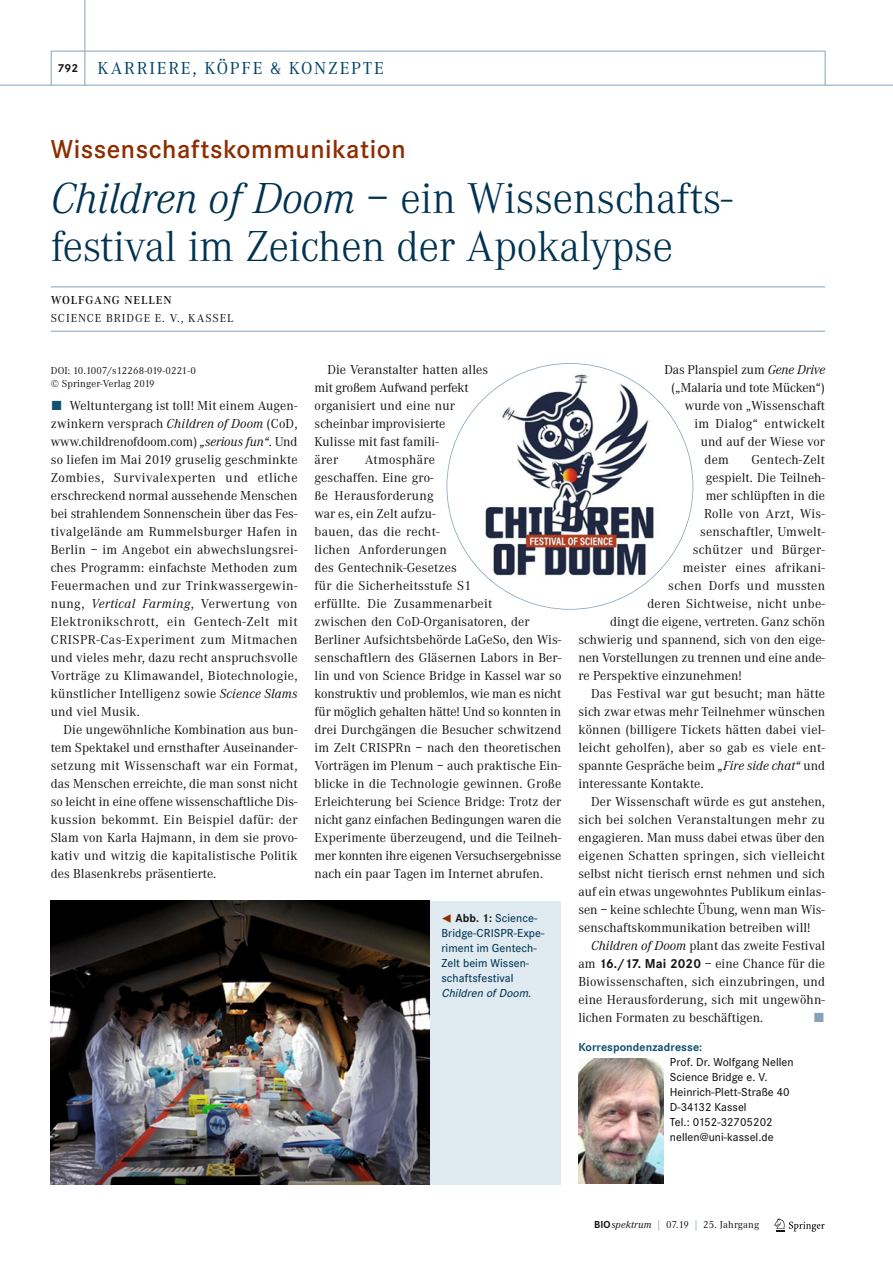
<style>
.page{position:relative;width:893px;height:1263px;background:#fff}
.page>*{position:absolute;margin:0;border:0;box-sizing:border-box;transform-origin:0 0}
.t1{font:300 45px/48px "Corporate A";letter-spacing:-.005em;color:#003252}
.t2{font:600 27px "Corporate S";letter-spacing:.02em;color:#8d2d00}
.t3{font:18px "Corporate A";letter-spacing:.1em;color:#004264}
.t4{font:13.5px/18px "Corporate A";letter-spacing:.005em;color:#131413;text-align:justify}
.t5{font:13.5px "Corporate A";letter-spacing:.025em;color:#131413}
.t6{font:13.5px "The Sans Expert";color:#84a2ba}
.t7{font:500 12px/15px "Corporate S";letter-spacing:.005em;color:#131413}
.t8{font:500 12px/15px "Corporate S";letter-spacing:.005em;color:#003252}
.t9{font:12px "Corporate A";letter-spacing:.075em;color:#131413}
.t10{font:700 12px "Corporate S";letter-spacing:.005em;color:#115273}
.t11{font:600 12px "Corporate A";letter-spacing:.075em;color:#131413}
.t12{font:10.5px/13.5px "Corporate A";letter-spacing:.015em;color:#131413}
.s1{font-family:"Corporate S";font-weight:700;font-size:12px;color:#131413}
.s2{font-style:italic}
.s3{font-family:"The Sans Expert";color:#115273}
.s4{font-family:"The Sans Expert";font-weight:400;color:#8d2d00}
.s5{font-weight:700;color:#131413}
.s6{font-family:"Corporate S";font-weight:700}
.s7{color:#658ba6}
</style>
<div class="page">
<hr style="left:0;top:85px;width:892px;height:1px;background:#84a2ba">
<hr style="left:84px;top:0;width:1px;height:85px;background:#84a2ba">
<hr style="left:51px;top:51px;width:1px;height:34px;background:#84a2ba">
<svg style="left:774px;top:1218px;width:50px;height:14px"></svg>
<img style="left:578px;top:1058px;width:85px;height:126px">
<hr style="left:51px;top:287px;width:774px;height:1px;background:#84a2ba">
<hr style="left:51px;top:331px;width:774px;height:1px;background:#84a2ba">
<div style="left:429px;top:901px;width:132px;height:283px;background:#dfebf1"></div>
<img style="left:51px;top:901px;width:378px;height:283px">
<img style="left:483px;top:372px;width:173px;height:205px">
<hr style="left:51px;top:51px;width:774px;height:1px;background:#84a2ba">
<hr style="left:824px;top:51px;width:1px;height:34px;background:#84a2ba">
<h3 class="t3" style="left:57px;top:62px;width:328px"><span class="s1">792</span> KARRIERE, KÖPFE &amp; KONZEPTE</h3>
<h2 class="t2" style="left:51px;top:140px;width:356px">Wissenschaftskommunikation</h2>
<h1 class="t1" style="left:51px;top:178px;width:683px"><span class="s2">Children of Doom</span> – ein Wissenschafts - festival im Zeichen der Apokalypse</h1>
<p class="t11" style="left:51px;top:295px;width:122px">WOLFGANG NELLEN</p>
<p class="t9" style="left:51px;top:314px;width:184px">SCIENCE BRIDGE E. V., KASSEL</p>
<p class="t12" style="left:51px;top:364px;width:146px">DOI: 10.1007/s12268-019-0221-0 © Springer-Verlag 2019</p>
<p class="t4" style="left:51px;top:398px;width:248px"><span class="s3">ó</span> Weltuntergang ist toll! Mit einem Augen - zwinkern versprach <span class="s2">Children of Doom</span> (CoD, www.childrenofdoom.com) <span class="s2">„serious fun“</span>. Und so liefen im Mai 2019 gruselig geschminkte Zombies, Survivalexperten und etliche erschreckend normal aussehende Menschen bei strahlendem Sonnenschein über das Fes&shy;tivalgelände am Rummelsburger Hafen in Berlin – im Angebot ein abwechslungsrei&shy;ches Programm: einfachste Methoden zum Feuermachen und zur Trinkwassergewin&shy;nung, <span class="s2">Vertical Farming</span>, Verwertung von Elektronikschrott, ein Gentech-Zelt mit CRISPR-Cas-Experiment zum Mitmachen und vieles mehr, dazu recht anspruchsvolle Vorträge zu Klimawandel, Biotechnologie, künstlicher Intelligenz sowie <span class="s2">Science Slams </span>und viel Musik.</p>
<p class="t4" style="left:51px;top:722px;width:248px;text-indent:13px">Die ungewöhnliche Kombination aus bun&shy;tem Spektakel und ernsthafter Auseinander&shy;setzung mit Wissenschaft war ein Format, das Menschen erreichte, die man sonst nicht so leicht in eine offene wissenschaftliche Dis&shy;kussion bekommt. Ein Beispiel dafür: der Slam von Karla Hajmann, in dem sie provo&shy;kativ und witzig die kapitalistische Politik des Blasenkrebs präsentierte.</p>
<p class="t4" style="left:314px;top:362px;width:175px;text-align:left;text-indent:13px">Die Veranstalter hatten alles mit großem Aufwand perfekt organisiert und eine nur scheinbar improvisierte<br>Kulisse mit fast famili-<br>ärer</p>
<p class="t4" style="left:314px;top:452px;width:248px;text-align:left;text-indent:50px">Atmosphäre<br>geschaffen. Eine gro-<br>ße Herausforderung<br>war es, ein Zelt aufzu-<br>bauen, das die recht-<br>lichen Anforderungen<br>des Gentechnik-Gesetzes<br>für die Sicherheitsstufe S1<br>erfüllte. Die Zusammenarbeit<br>zwischen den CoD-Organisatoren, der Berliner Aufsichtsbehörde LaGeSo, den Wis&shy;senschaftlern des Gläsernen Labors in Ber&shy;lin und von Science Bridge in Kassel war so konstruktiv und problemlos, wie man es nicht für möglich gehalten hätte! Und so konnten in drei Durchgängen die Besucher schwitzend im Zelt CRISPRn – nach den theoretischen Vorträgen im Plenum – auch praktische Ein&shy;blicke in die Technologie gewinnen. Große Erleichterung bei Science Bridge: Trotz der nicht ganz ein fachen Bedingungen waren die Experimente überzeugend, und die Teilneh&shy;mer konnten ihre eigenen Versuchsergebnisse nach ein paar Tagen im Internet abrufen.</p>
<p class="t8" style="left:441px;top:912px;width:104px"><span class="s4">¯</span> <span class="s5">Abb. 1:</span> Science-<br>Bridge-CRISPR-Expe&shy;riment im Gentech-<br>Zelt beim Wissen&shy;schaftsfestival<br><span class="s2">Children of Doom</span>.</p>
<p class="t4" style="left:664px;top:362px;width:162px">Das Planspiel zum <span class="s2">Gene Drive</span></p>
<p class="t4" style="left:671px;top:380px;width:155px">(„Malaria und tote Mücken“)</p>
<p class="t4" style="left:684px;top:398px;width:142px">wurde von „Wissenschaft</p>
<p class="t5" style="left:694px;top:419px;width:132px">im Dialog“ entwickelt</p>
<p class="t4" style="left:700px;top:434px;width:126px">und auf der Wiese vor</p>
<p class="t4" style="left:704px;top:452px;width:26px">dem</p>
<p class="t5" style="left:751px;top:455px;width:75px">Gentech-Zelt</p>
<p class="t4" style="left:706px;top:470px;width:121px">gespielt. Die Teilneh-</p>
<p class="t4" style="left:705px;top:488px;width:121px">mer schlüpften in die</p>
<p class="t5" style="left:704px;top:509px;width:122px">Rolle von Arzt, Wis-</p>
<p class="t4" style="left:700px;top:524px;width:127px">senschaftler, Umwelt-</p>
<p class="t5" style="left:692px;top:545px;width:134px">schützer und Bürger-</p>
<p class="t5" style="left:682px;top:563px;width:144px">meister eines afrikani-</p>
<p class="t5" style="left:668px;top:581px;width:158px">schen Dorfs und mussten</p>
<p class="t5" style="left:647px;top:599px;width:179px">deren Sichtweise, nicht unbe-</p>
<p class="t4" style="left:610px;top:614px;width:216px">dingt die eigene, vertreten. Ganz schön</p>
<p class="t4" style="left:578px;top:632px;width:248px">schwierig und spannend, sich von den eige-</p>
<p class="t4" style="left:578px;top:650px;width:248px">nen Vorstellungen zu trennen und eine ande-</p>
<p class="t4" style="left:578px;top:668px;width:165px">re Perspektive einzunehmen!</p>
<p class="t4" style="left:591px;top:686px;width:235px">Das Festival war gut besucht; man hätte</p>
<p class="t4" style="left:578px;top:704px;width:248px">sich zwar etwas mehr Teilnehmer wünschen</p>
<p class="t4" style="left:578px;top:722px;width:248px">können (billigere Tickets hätten dabei viel-</p>
<p class="t5" style="left:578px;top:743px;width:248px">leicht geholfen), aber so gab es viele ent-</p>
<p class="t4" style="left:578px;top:758px;width:248px">spannte Gespräche beim <span class="s2">„Fire side chat“</span> und</p>
<p class="t4" style="left:578px;top:776px;width:127px">interessante Kontakte.</p>
<p class="t4" style="left:591px;top:794px;width:235px">Der Wissenschaft würde es gut anstehen,</p>
<p class="t4" style="left:578px;top:812px;width:248px">sich bei solchen Veranstaltungen mehr zu</p>
<p class="t4" style="left:578px;top:830px;width:248px">engagieren. Man muss dabei etwas über den</p>
<p class="t5" style="left:578px;top:851px;width:248px">eigenen Schatten springen, sich vielleicht</p>
<p class="t4" style="left:578px;top:866px;width:248px">selbst nicht tierisch ernst nehmen und sich</p>
<p class="t4" style="left:578px;top:884px;width:248px">auf ein etwas ungewohntes Publikum einlas-</p>
<p class="t4" style="left:578px;top:902px;width:248px">sen – keine schlechte Übung, wenn man Wis-</p>
<p class="t4" style="left:578px;top:920px;width:234px">senschaftskommunikation betreiben will!</p>
<p class="t4" style="left:591px;top:938px;width:235px"><span class="s2">Children of Doom</span> plant das zweite Festival</p>
<p class="t4" style="left:578px;top:956px;width:248px">am <span class="s6">16./17. Mai 2020</span> – eine Chance für die</p>
<p class="t4" style="left:578px;top:974px;width:248px">Biowissenschaften, sich einzubringen, und</p>
<p class="t4" style="left:578px;top:992px;width:248px">eine Herausforderung, sich mit ungewöhn-</p>
<p class="t4" style="left:578px;top:1010px;width:186px">lichen Formaten zu beschäftigen.</p>
<p class="t6" style="left:813px;top:1009px;width:13px">ó</p>
<p class="t10" style="left:578px;top:1043px;width:125px">Korrespondenzadresse:</p>
<p class="t7" style="left:669px;top:1056px;width:125px">Prof. Dr. Wolfgang Nellen<br>Science Bridge e. V.<br>Heinrich-Plett-Straße 40<br>D-34132 Kassel<br>Tel.: 0152-32705202 nellen@uni-kassel.de</p>
<p class="t12" style="left:594px;top:1219px;width:167px"><span class="s6">BIO</span><span class="s2">spektrum</span> <span class="s7">|</span> 07.19 <span class="s7">|</span> 25. Jahrgang</p>
</div>
